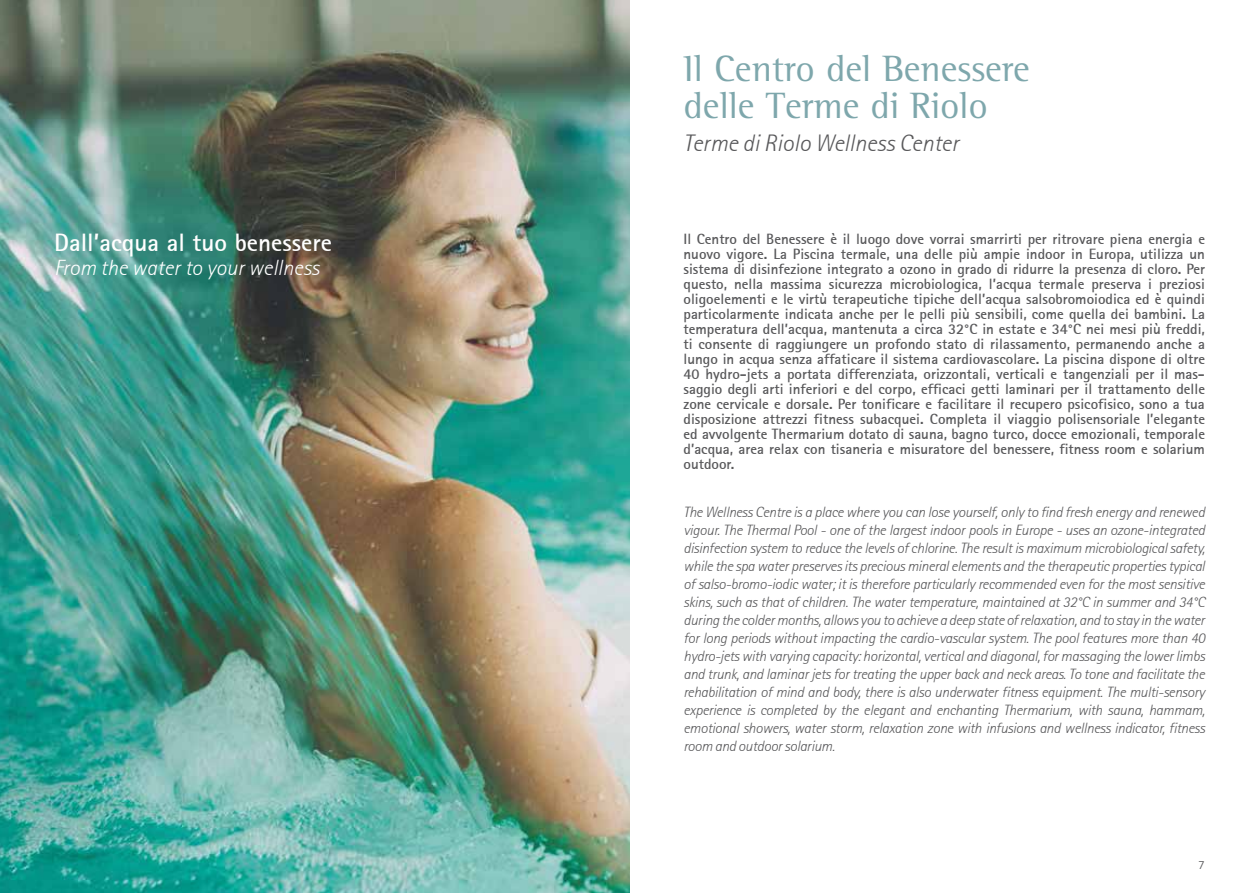
<style>
.page{position:relative;width:1259px;height:893px;background:#fff}
.page>*{position:absolute;margin:0;border:0;box-sizing:border-box;transform-origin:0 0}
.t1{font:37.5px/37.5px "Rotis Semi Serif Std";color:#7ea7ac}
.t2{font:700 25.2px "Rotis Sans Serif 65";color:#fff}
.t3{font:italic 300 24px "Rotis Sans Serif 46";color:#58585a}
.t4{font:italic 300 22.05px "Rotis Sans Serif 46";color:#fff}
.t5{font:700 15px/15px "Rotis Sans Serif 65";color:#58585a;text-align:justify}
.t6{font:italic 300 15px/18px "Rotis Sans Serif 46";letter-spacing:-.02em;color:#58585a;text-align:justify}
.t7{font:12px "PF Agora Sans Pro";color:#58585a}
</style>
<div class="page">
<img style="left:0;top:0;width:629px;height:893px">
<h2 class="t2" style="left:54px;top:227px;width:279px">Dall’acqua al tuo benessere</h2>
<h3 class="t4" style="left:54px;top:255px;width:267px">From the water to your wellness</h3>
<h1 class="t1" style="left:683px;top:49px;width:348px">Il Centro del Benessere delle Terme di Riolo</h1>
<h3 class="t3" style="left:683px;top:129px;width:277px">Terme di Riolo Wellness Center</h3>
<p class="t5" style="left:683px;top:231px;width:523px">Il Centro del Benessere è il luogo dove vorrai smarrirti per ritrovare piena energia e nuovo vigore. La Piscina termale, una delle più ampie indoor in Europa, utilizza un sistema di disinfezione integrato a ozono in grado di ridurre la presenza di cloro. Per questo, nella massima sicurezza microbiologica, l’acqua termale preserva i preziosi oligoelementi e le virtù terapeutiche tipiche dell’acqua salsobromoiodica ed è quindi particolarmente indicata anche per le pelli più sensibili, come quella dei bambini. La temperatura dell’acqua, mantenuta a circa 32°C in estate e 34°C nei mesi più freddi, ti consente di raggiungere un profondo stato di rilassamento, permanendo anche a lungo in acqua senza affaticare il sistema cardiovascolare. La piscina dispone di oltre 40 hydro-jets a portata differenziata, orizzontali, verticali e tangenziali per il mas&shy;saggio degli arti inferiori e del corpo, efficaci getti laminari per il trattamento delle zone cervicale e dorsale. Per tonificare e facilitare il recupero psicofisico, sono a tua disposizione attrezzi fitness subacquei. Completa il viaggio polisensoriale l’elegante ed avvolgente Thermarium dotato di sauna, bagno turco, docce emozionali, temporale d’acqua, area relax con tisaneria e misuratore del benessere, fitness room e solarium outdoor.</p>
<p class="t6" style="left:683px;top:503px;width:523px">The Wellness Centre is a place where you can lose yourself, only to find fresh energy and renewed vigour. The Thermal Pool - one of the largest indoor pools in Europe - uses an ozone-integrated disinfection system to reduce the levels of chlorine. The result is maximum microbiological safety, while the spa water preserves its precious mineral elements and the therapeutic properties typical of salso-bromo-iodic water; it is therefore particularly recommended even for the most sensitive skins, such as that of children. The water temperature, maintained at 32°C in summer and 34°C during the colder months, allows you to achieve a deep state of relaxation, and to stay in the water for long periods without impacting the cardio-vascular system. The pool features more than 40 hydro-jets with varying capacity: horizontal, vertical and diagonal, for massaging the lower limbs and trunk, and laminar jets for treating the upper back and neck areas. To tone and facilitate the rehabilitation of mind and body, there is also underwater fitness equipment. The multi-sensory experience is completed by the elegant and enchanting Thermarium, with sauna, hammam, emotional showers, water storm, relaxation zone with infusions and wellness indicator, fitness room and outdoor solarium.</p>
<p class="t7" style="left:1198px;top:858px;width:8px">7</p>
</div>
